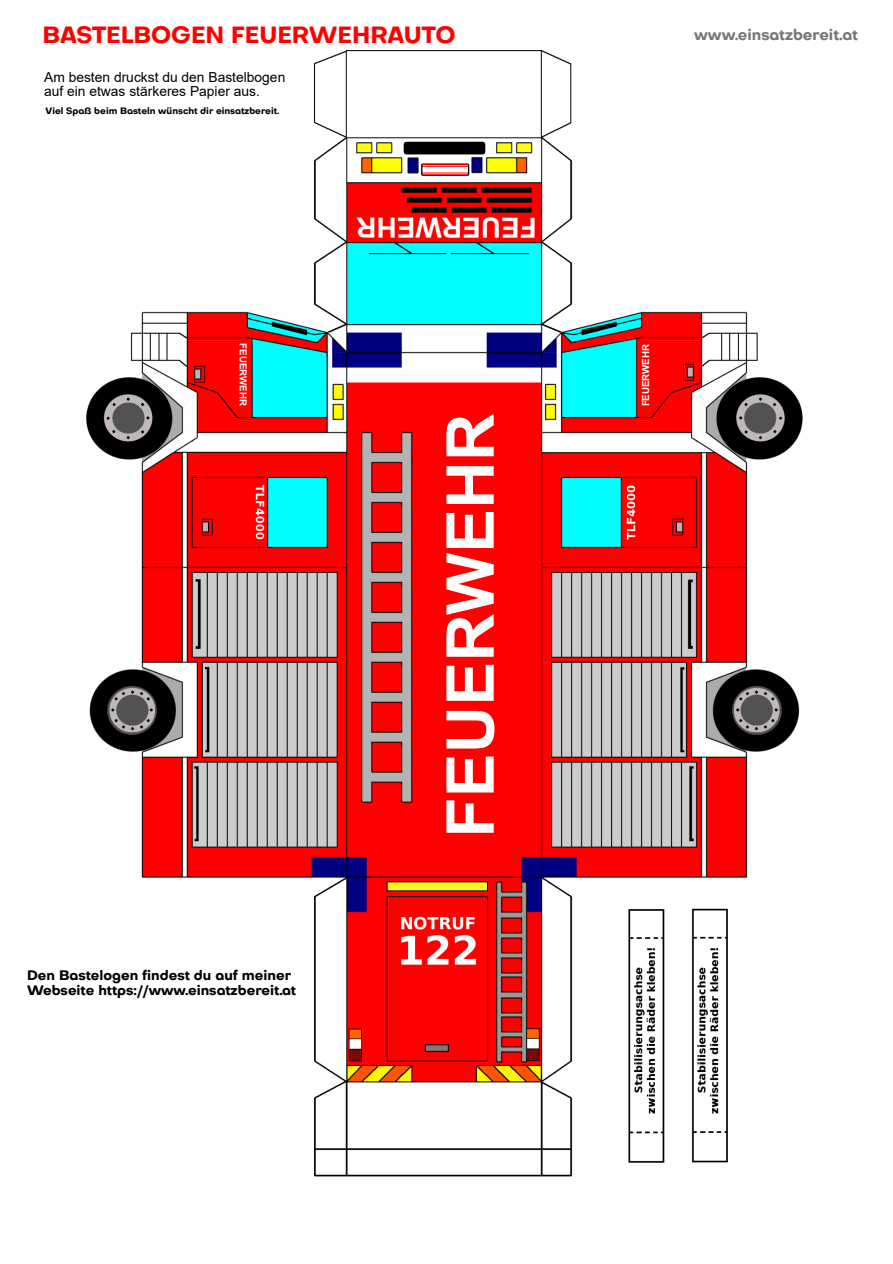
<style>
.page{position:relative;width:893px;height:1264px;background:#fff}
.page>*{position:absolute;margin:0;border:0;box-sizing:border-box;transform-origin:0 0}
.t1{font:700 66px "Arial";color:#fff}
.t2{font:700 23.1px "Octarine";color:#f00}
.t3{font:700 15px "Octarine";color:rgb(0 0 0/.54)}
.t4{font:13.8px/14.2px "Arial";color:#000}
.t5{font:700 13.5px/14.2px "Octarine";color:#000}
.t6{font:700 9.75px "Arial";color:#fff}
.t7{font:700 9.15px "Octarine";color:#000}
</style>
<div class="page">
<img style="left:86px;top:50px;width:717px;height:1127px">
<div style="left:28px;top:43px;width:280px;height:155px;background:#fff"></div>
<div style="left:425px;top:167px;width:33px;height:5px;background:#fff"></div>
<div style="left:639px;top:341px;width:43px;height:45px;background:#f00"></div>
<div style="left:206px;top:341px;width:43px;height:45px;background:#f00"></div>
<div style="left:421px;top:394px;width:43px;height:458px;background:#f00"></div>
<div style="left:42px;top:932px;width:256px;height:129px;background:#fff"></div>
<h2 class="t2" style="left:42px;top:25px;width:415px">BASTELBOGEN FEUERWEHRAUTO</h2>
<p class="t4" style="left:44px;top:71px;width:243px">Am besten druckst du den Bastelbogen auf ein etwas stärkeres Papier aus.</p>
<p class="t7" style="left:46px;top:107px;width:235px">Viel Spaß beim Basteln wünscht dir einsatzbereit.</p>
<p class="t6" style="left:247px;top:343px;width:64px;rotate:90deg">FEUERWEHR</p>
<p class="t5" style="left:27px;top:969px;width:271px">Den Bastelogen findest du auf meiner<br>Webseite https://www.einsatzbereit.at</p>
<h1 class="t1" style="left:445px;top:837px;width:425px;rotate:-90deg">FEUERWEHR</h1>
<p class="t3" style="left:694px;top:29px;width:165px">www.einsatzbereit.at</p>
<p class="t6" style="left:642px;top:406px;width:64px;rotate:-90deg">FEUERWEHR</p>
</div>
